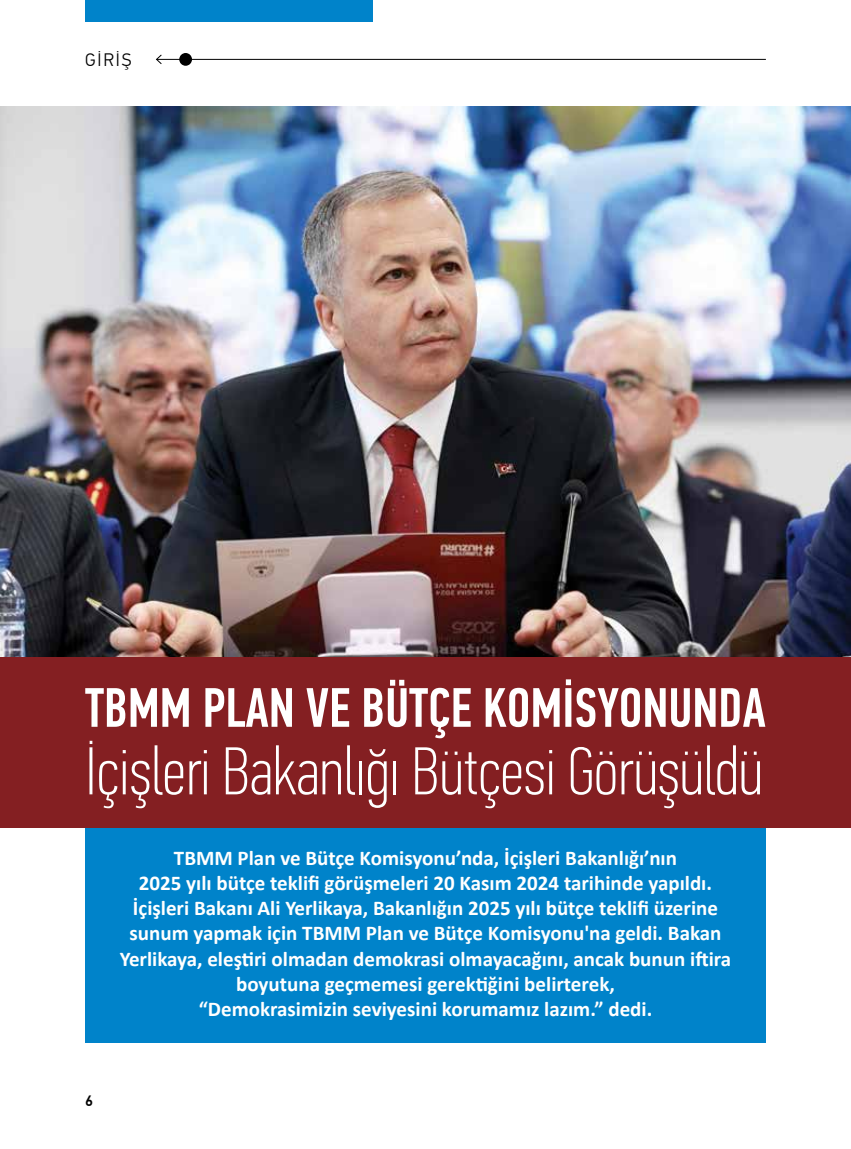
<style>
.page{position:relative;width:851px;height:1149px;background:#fff}
.page>*{position:absolute;margin:0;border:0;box-sizing:border-box;transform-origin:0 0}
.t1{font:100 67.5px "PF Din Text Comp Pro";color:#fff}
.t2{font:500 55.5px "PF Din Text Comp Pro";color:#fff}
.t3{font:700 21px/25.2px "Calibri";color:#fff;text-align:center}
.t4{font:300 18px "PF Din Text Pro";letter-spacing:.1em;color:#000}
.t5{font:500 15px "PF Din Text Pro";color:#000}
</style>
<div class="page">
<div style="left:179px;top:53px;width:13px;height:13px;background:#000;border-radius:50%"></div>
<hr style="left:156px;top:59px;width:609px;height:1px;background:#000">
<svg style="left:156px;top:54px;width:6px;height:10px"></svg>
<div style="left:85px;top:816px;width:680px;height:226px;background:#0083ca"></div>
<div style="left:85px;top:0;width:288px;height:21px;background:#0083ca"></div>
<img style="left:0;top:106px;width:850px;height:551px">
<div style="left:0;top:657px;width:850px;height:170px;background:#841f22"></div>
<p class="t4" style="left:85px;top:50px;width:48px">GİRİŞ</p>
<h2 class="t2" style="left:85px;top:675px;width:682px">TBMM PLAN VE BÜTÇE KOMİSYONUNDA</h2>
<h1 class="t1" style="left:85px;top:732px;width:679px">İçişleri Bakanlığı Bütçesi Görüşüldü</h1>
<p class="t3" style="left:120px;top:844px;width:613px">TBMM Plan ve Bütçe Komisyonu’nda, İçişleri Bakanlığı’nın<br>2025 yılı bütçe teklifi görüşmeleri 20 Kasım 2024 tarihinde yapıldı.<br>İçişleri Bakanı Ali Yerlikaya, Bakanlığın 2025 yılı bütçe teklifi üzerine sunum yapmak için TBMM Plan ve Bütçe Komisyonu'na geldi. Bakan Yerlikaya, eleştiri olmadan demokrasi olmayacağını, ancak bunun iftira boyutuna geçmemesi gerektiğini belirterek,<br>“Demokrasimizin seviyesini korumamız lazım.” dedi.</p>
<p class="t5" style="left:85px;top:1091px;width:9px">6</p>
</div>
